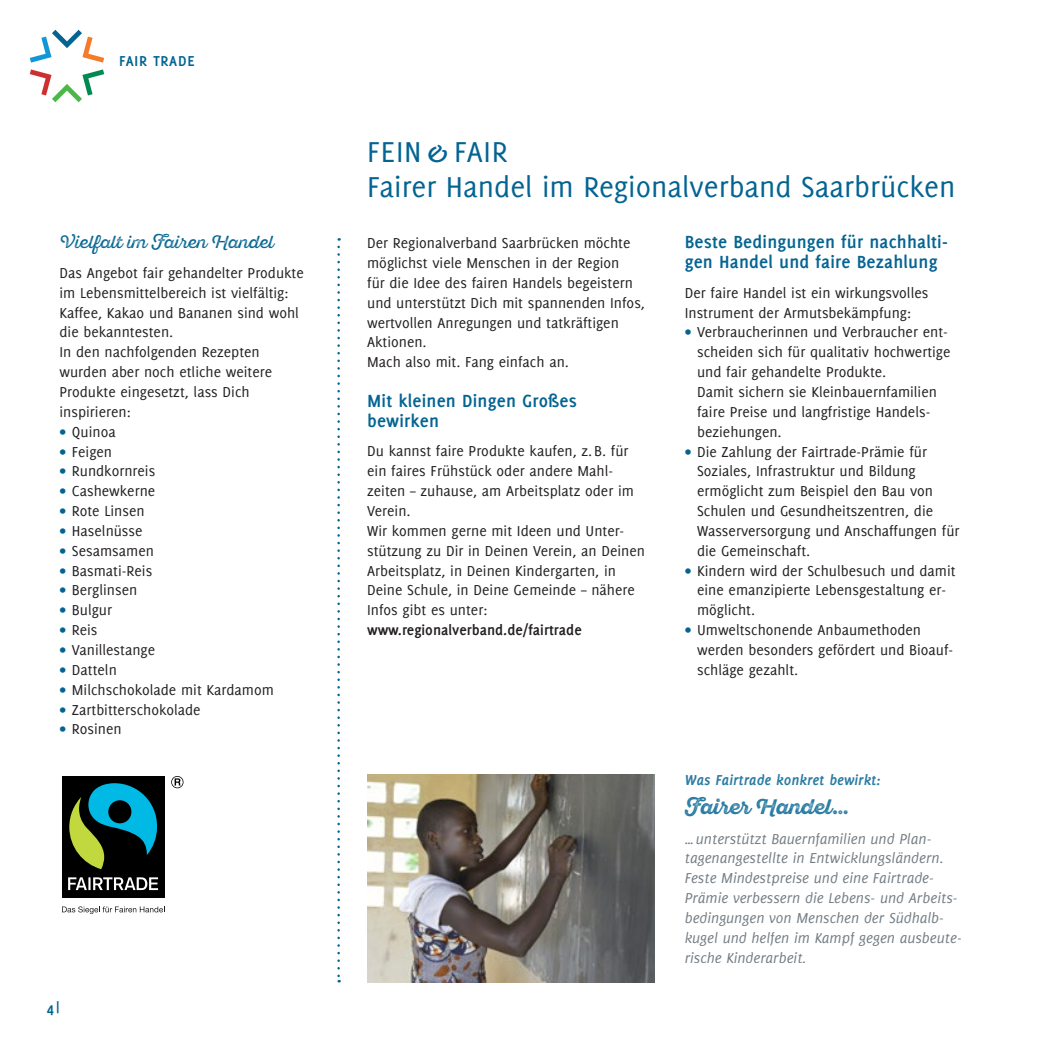
<style>
.page{position:relative;width:1042px;height:1042px;background:#fff}
.page>*{position:absolute;margin:0;border:0;box-sizing:border-box;transform-origin:0 0}
.t1{font:31.5px/35px "Delicious";color:#036492}
.t2{font:21px "Sant Elia Rough Alt Bold Two";color:#036492}
.t3{font:700 19.25px/19.8px "Delicious";letter-spacing:.01em;color:#036492}
.t4{font:17.5px "Sant Elia Rough Alt Two";color:#036492}
.t5{font:15.75px/19.8px "Delicious";color:#231f20}
.t6{font:italic 15.75px/19.8px "Delicious";color:#5b666f}
.t7{font:700 15.75px "Delicious";color:#231f20}
.t8{font:italic 700 15.75px "Delicious";color:#036492}
.t9{font:700 15.75px "Delicious";letter-spacing:.05em;color:#036492}
.s1{color:#036492}
.s2{font-weight:700;font-style:italic;font-size:24.5px}
</style>
<div class="page">
<svg style="left:30px;top:30px;width:74px;height:33px"></svg>
<svg style="left:30px;top:69px;width:74px;height:33px"></svg>
<svg style="left:337px;top:247px;width:3px;height:735px"></svg>
<img style="left:367px;top:774px;width:288px;height:208px">
<svg style="left:171px;top:776px;width:12px;height:12px"></svg>
<div style="left:62px;top:776px;width:102px;height:121px;background:#000"></div>
<svg style="left:69px;top:783px;width:88px;height:86px"></svg>
<svg style="left:68px;top:877px;width:90px;height:13px"></svg>
<svg style="left:62px;top:906px;width:103px;height:8px"></svg>
<p class="t9" style="left:119px;top:51px;width:77px">FAIR TRADE</p>
<p class="t4" style="left:60px;top:232px;width:216px">Vielfalt im Fairen Handel</p>
<p class="t5" style="left:60px;top:263px;width:246px">Das Angebot fair gehandelter Produkte im Lebensmittelbereich ist vielfältig:<br>Kaffee, Kakao und Bananen sind wohl die bekanntesten.<br>In den nachfolgenden Rezepten wurden aber noch etliche weitere<br>Produkte eingesetzt, lass Dich inspirieren:</p>
<p class="t5" style="left:60px;top:421px;width:58px"><span class="s1">•</span> Quinoa</p>
<p class="t5" style="left:60px;top:441px;width:54px"><span class="s1">•</span> Feigen</p>
<p class="t5" style="left:60px;top:461px;width:97px"><span class="s1">•</span> Rundkornreis</p>
<p class="t5" style="left:60px;top:481px;width:97px"><span class="s1">•</span> Cashewkerne</p>
<p class="t5" style="left:60px;top:501px;width:87px"><span class="s1">•</span> Rote Linsen</p>
<p class="t5" style="left:60px;top:521px;width:85px"><span class="s1">•</span> Haselnüsse</p>
<p class="t5" style="left:60px;top:540px;width:96px"><span class="s1">•</span> Sesamsamen</p>
<p class="t5" style="left:60px;top:560px;width:94px"><span class="s1">•</span> Basmati-Reis</p>
<p class="t5" style="left:60px;top:580px;width:79px"><span class="s1">•</span> Berglinsen</p>
<p class="t5" style="left:60px;top:600px;width:54px"><span class="s1">•</span> Bulgur</p>
<p class="t5" style="left:60px;top:620px;width:40px"><span class="s1">•</span> Reis</p>
<p class="t5" style="left:60px;top:640px;width:97px"><span class="s1">•</span> Vanillestange</p>
<p class="t5" style="left:60px;top:659px;width:59px"><span class="s1">•</span> Datteln</p>
<p class="t5" style="left:60px;top:679px;width:216px"><span class="s1">•</span> Milchschokolade mit Kardamom</p>
<p class="t5" style="left:60px;top:699px;width:143px"><span class="s1">•</span> Zartbitterschokolade</p>
<p class="t5" style="left:60px;top:719px;width:64px"><span class="s1">•</span> Rosinen</p>
<p class="t9" style="left:47px;top:999px;width:14px">4 |</p>
<h1 class="t1" style="left:367px;top:133px;width:590px">FEIN <span class="s2">&amp;</span> FAIR<br>Fairer Handel im Regionalverband Saarbrücken</h1>
<p class="t5" style="left:367px;top:233px;width:279px">Der Regionalverband Saarbrücken möchte möglichst viele Menschen in der Region<br>für die Idee des fairen Handels begeistern und unterstützt Dich mit spannenden Infos, wertvollen Anregungen und tatkräftigen Aktionen.<br>Mach also mit. Fang einfach an.</p>
<p class="t3" style="left:367px;top:390px;width:211px">Mit kleinen Dingen Großes bewirken</p>
<p class="t5" style="left:367px;top:441px;width:279px">Du kannst faire Produkte kaufen, z.B. für ein faires Frühstück oder andere Mahl&shy;zeiten – zuhause, am Arbeitsplatz oder im Verein.<br>Wir kommen gerne mit Ideen und Unter&shy;stützung zu Dir in Deinen Verein, an Deinen Arbeitsplatz, in Deinen Kindergarten, in Deine Schule, in Deine Gemeinde – nähere Infos gibt es unter:</p>
<p class="t7" style="left:367px;top:621px;width:216px">www.regionalverband.de/fairtrade</p>
<p class="t3" style="left:685px;top:232px;width:265px">Beste Bedingungen für nachhalti&shy;gen Handel und faire Bezahlung</p>
<p class="t5" style="left:685px;top:282px;width:245px">Der faire Handel ist ein wirkungsvolles<br>Instrument der Armutsbekämpfung:</p>
<p class="t5" style="left:697px;top:322px;width:255px;text-indent:-12px"><span class="s1">•</span> Verbraucherinnen und Verbraucher ent&shy;scheiden sich für qualitativ hochwertige und fair gehandelte Produkte.<br>Damit sichern sie Kleinbauernfamilien faire Preise und langfristige Handels&shy;beziehungen.</p>
<p class="t5" style="left:697px;top:441px;width:264px;text-indent:-12px"><span class="s1">•</span> Die Zahlung der Fairtrade-Prämie für Soziales, Infrastruktur und Bildung ermöglicht zum Beispiel den Bau von Schulen und Gesundheitszentren, die Wasserversorgung und Anschaffungen für die Gemeinschaft.</p>
<p class="t5" style="left:697px;top:560px;width:260px;text-indent:-12px"><span class="s1">•</span> Kindern wird der Schulbesuch und damit eine emanzipierte Lebensgestaltung er&shy;möglicht.</p>
<p class="t5" style="left:697px;top:620px;width:258px;text-indent:-12px"><span class="s1">•</span> Umweltschonende Anbaumethoden werden besonders gefördert und Bioauf&shy;schläge gezahlt.</p>
<p class="t8" style="left:685px;top:771px;width:197px">Was Fairtrade konkret bewirkt:</p>
<h2 class="t2" style="left:685px;top:794px;width:167px">Fairer Handel…</h2>
<p class="t6" style="left:685px;top:828px;width:278px">… unterstützt Bauernfamilien und Plan&shy;tagenangestellte in Entwicklungsländern.<br>Feste Mindestpreise und eine Fairtrade-Prämie verbessern die Lebens- und Arbeits&shy;bedingungen von Menschen der Südhalb&shy;kugel und helfen im Kampf gegen ausbeute&shy;rische Kinderarbeit.</p>
</div>
